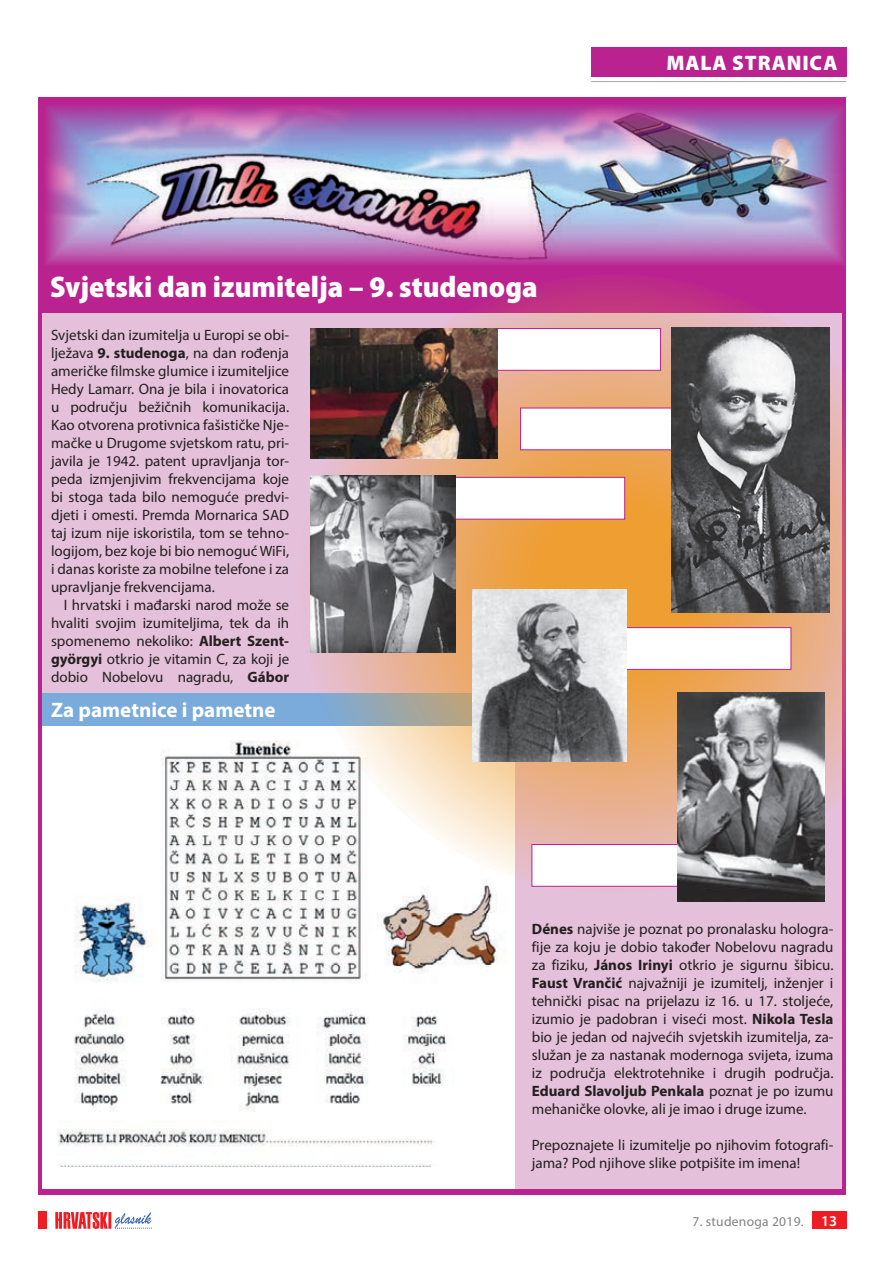
<style>
.page{position:relative;width:893px;height:1263px;background:#fff}
.page>*{position:absolute;margin:0;border:0;box-sizing:border-box;transform-origin:0 0}
.t1{font:900 semi-condensed 30px "Myriad Pro";color:#fff}
.t2{font:700 21px "Myriad Pro";color:#fff}
.t3{font:900 21px "Myriad Pro";letter-spacing:.04em;color:#fff}
.t4{font:15px/18px "Myriad Pro";color:#231f20;text-align:justify}
.t5{font:13.5px "Myriad Pro";letter-spacing:.02em;color:#808285}
.s1{font-weight:700}
.s2{font-weight:600;font-size:15px;color:#fff}
</style>
<div class="page">
<div style="left:812px;top:1212px;width:34px;height:17px;background:#ee1d23"></div>
<svg style="left:55px;top:1212px;width:97px;height:17px"></svg>
<div style="left:38px;top:1212px;width:9px;height:17px;background:#ee1d23"></div>
<div style="left:591px;top:47px;width:255px;height:30px;background:#b9228f"></div>
<hr style="left:591px;top:81px;width:255px;height:1px;background:#a8a9ad">
<div style="left:38px;top:98px;width:808px;height:1097px;background:#b9228f"></div>
<img style="left:45px;top:105px;width:800px;height:160px">
<div style="left:43px;top:313px;width:799px;height:875px;background:#e5c0da"></div>
<div style="left:43px;top:725px;width:472px;height:464px;background:#fff"></div>
<img style="left:57px;top:740px;width:445px;height:426px">
<div style="left:43px;top:693px;width:471px;height:33px;background:#7aabdb"></div>
<svg style="left:298px;top:285px;width:548px;height:608px"></svg>
<div style="left:595px;top:627px;width:196px;height:43px;background:#fff;border:1px solid #b9228f"></div>
<img style="left:472px;top:590px;width:155px;height:171px">
<div style="left:384px;top:477px;width:241px;height:42px;background:#fff;border:1px solid #b9228f"></div>
<img style="left:311px;top:476px;width:144px;height:176px">
<div style="left:465px;top:328px;width:196px;height:43px;background:#fff;border:1px solid #b9228f"></div>
<img style="left:310px;top:328px;width:187px;height:131px">
<div style="left:520px;top:408px;width:196px;height:42px;background:#fff"></div>
<img style="left:672px;top:327px;width:157px;height:286px">
<div style="left:531px;top:844px;width:232px;height:43px;background:#fff;border:1px solid #b9228f"></div>
<img style="left:678px;top:692px;width:147px;height:210px">
<h1 class="t1" style="left:50px;top:267px;width:489px">Svjetski dan izumitelja – 9. studenoga</h1>
<p class="t4" style="left:51px;top:325px;width:240px">Svjetski dan izumitelja u Europi se obi&shy;lježava <span class="s1">9. studenoga</span>, na dan rođenja američke filmske glumice i izumiteljice Hedy Lamarr. Ona je bila i inovatorica u području bežičnih komunikacija.<br>Kao otvorena protivnica fašističke Nje&shy;mačke u Drugome svjetskom ratu, pri&shy;javila je 1942. patent upravljanja tor&shy;peda izmjenjivim frekvencijama koje bi stoga tada bilo nemoguće predvi&shy;djeti i omesti. Premda Mornarica SAD taj izum nije iskoristila, tom se tehno&shy;logijom, bez koje bi bio nemoguć WiFi, i danas koriste za mobilne telefone i za upravljanje frekvencijama.</p>
<p class="t4" style="left:51px;top:595px;width:240px;text-indent:13px">I hrvatski i mađarski narod može se hvaliti svojim izumiteljima, tek da ih spomenemo nekoliko: <span class="s1">Albert Szent&shy;györgyi</span> otkrio je vitamin C, za koji je dobio Nobelovu nagradu, <span class="s1">Gábor</span></p>
<h2 class="t2" style="left:51px;top:697px;width:226px">Za pametnice i pametne</h2>
<h2 class="t3" style="left:666px;top:48px;width:172px">MALA STRANICA</h2>
<p class="t4" style="left:532px;top:919px;width:303px"><span class="s1">Dénes</span> najviše je poznat po pronalasku hologra&shy;fije za koju je dobio također Nobelovu nagradu za fiziku, <span class="s1">János Irinyi</span> otkrio je sigurnu šibicu.<br><span class="s1">Faust Vrančić</span> najvažniji je izumitelj, inženjer i tehnički pisac na prijelazu iz 16. u 17. stoljeće, izumio je padobran i viseći most. <span class="s1">Nikola Tesla </span>bio je jedan od najvećih svjetskih izumitelja, za&shy;služan je za nastanak modernoga svijeta, izuma iz područja elektrotehnike i drugih područja.<br><span class="s1">Eduard Slavoljub Penkala</span> poznat je po izumu mehaničke olovke, ali je imao i druge izume.</p>
<p class="t4" style="left:532px;top:1135px;width:303px">Prepoznajete li izumitelje po njihovim fotografi&shy;jama? Pod njihove slike potpišite im imena!</p>
<p class="t5" style="left:693px;top:1213px;width:146px">7. studenoga 2019. <span class="s2">13</span></p>
</div>
